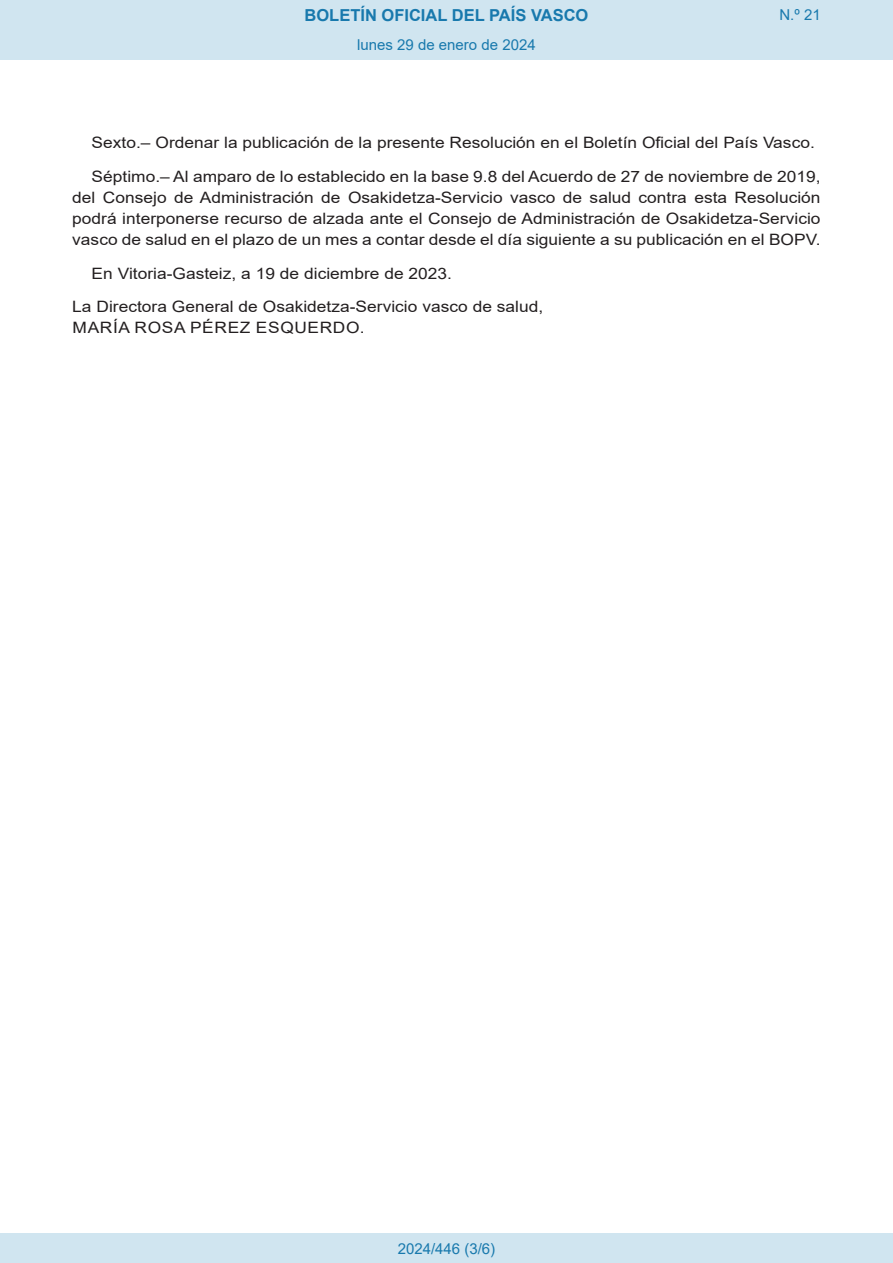
<style>
.page{position:relative;width:893px;height:1263px;background:#fff}
.page>*{position:absolute;margin:0;border:0;box-sizing:border-box;transform-origin:0 0}
.t1{font:700 16.5px "Arial";color:#1879ad}
.BOPVDetalle{font:15.6px/21px "Arial";color:#231f20;text-align:justify;scale:1.11 1}
.BOPVFirmaPuesto{font:15.6px "Arial";color:#231f20;scale:1.11 1}
.BOPVFirmaLugFec{font:15.6px "Arial";color:#231f20;scale:1.11 1}
.BOPVFirmaNombre{font:15.6px "Arial";letter-spacing:.035em;color:#231f20;scale:1.11 1}
.Paginacion_Centro{font:15px "Arial";color:#1879ad}
</style>
<div class="page">
<div style="left:0;top:0;width:893px;height:60px;background:#d0e5f0"></div>
<div style="left:0;top:1233px;width:893px;height:30px;background:#d0e5f0"></div>
<p class="t1" style="left:305px;top:3px;width:285px">BOLETÍN OFICIAL DEL PAÍS VASCO</p>
<p class="Paginacion_Centro" style="left:357px;top:35px;width:180px">lunes 29 de enero de 2024</p>
<p class="Paginacion_Centro" style="left:779px;top:5px;width:43px">N.º 21</p>
<p class="BOPVDetalle" style="left:92px;top:132px;width:653px">Sexto.– Ordenar la publicación de la presente Resolución en el Boletín Oficial del País Vasco.</p>
<p class="BOPVDetalle" style="left:72px;top:166px;width:676px;text-indent:19px">Séptimo.– Al amparo de lo establecido en la base 9.8 del Acuerdo de 27 de noviembre de 2019, del Consejo de Administración de Osakidetza-Servicio vasco de salud contra esta Resolución podrá interponerse recurso de alzada ante el Consejo de Administración de Osakidetza-Servicio vasco de salud en el plazo de un mes a contar desde el día siguiente a su publicación en el BOPV.</p>
<p class="BOPVFirmaLugFec" style="left:92px;top:262px;width:326px">En Vitoria-Gasteiz, a 19 de diciembre de 2023.</p>
<p class="BOPVFirmaPuesto" style="left:72px;top:296px;width:426px">La Directora General de Osakidetza-Servicio vasco de salud,</p>
<p class="BOPVFirmaNombre" style="left:73px;top:317px;width:265px">MARÍA ROSA PÉREZ ESQUERDO.</p>
<p class="Paginacion_Centro" style="left:398px;top:1238px;width:99px">2024/446 (3/6)</p>
</div>
